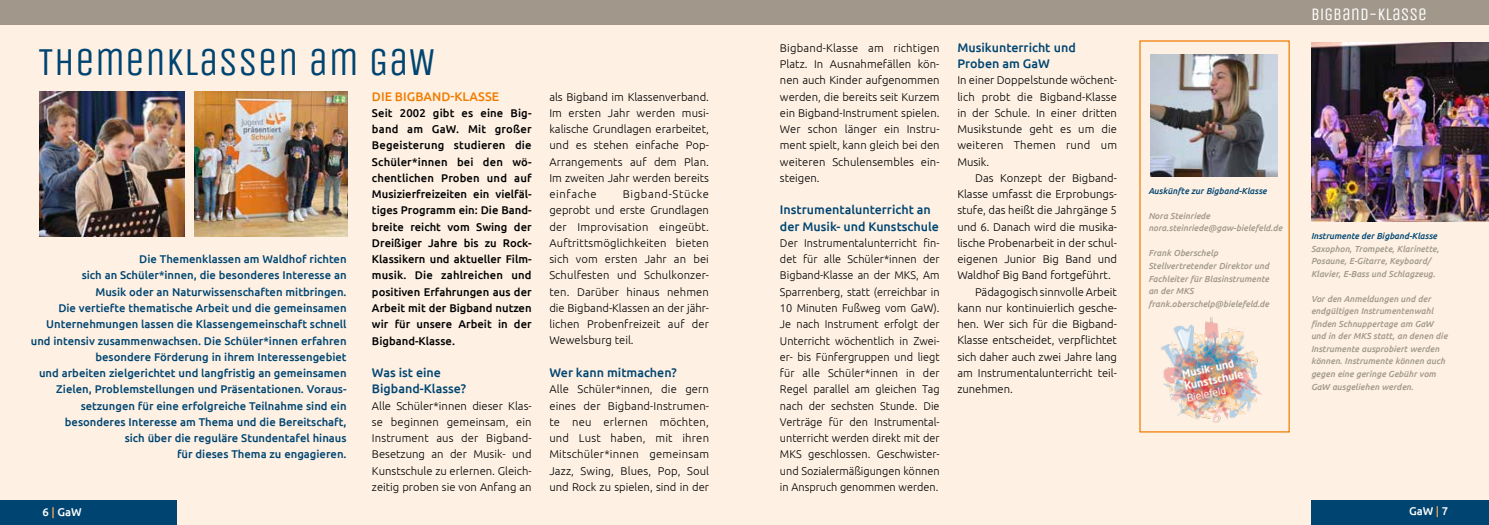
<style>
.page{position:relative;width:1489px;height:525px;background:#fff}
.page>*{position:absolute;margin:0;border:0;box-sizing:border-box;transform-origin:0 0}
.t1{font:39.62px "Unica One";color:#004571}
.t2{font:17.5px "Unica One";color:#fff}
.t3{font:500 12.5px/16.2px "Ubuntu";color:#004571}
.t4{font:500 12.5px "Ubuntu";color:#ef7d00}
.t5{font:300 11.25px/16.2px "Ubuntu";color:#000;text-align:justify}
.t6{font:500 11.25px/16.2px "Ubuntu";color:#004571;text-align:right}
.t7{font:500 11.25px/16.2px "Ubuntu";color:#000;text-align:justify}
.t8{font:500 11.25px "Ubuntu";color:#fff}
.t9{font:italic 500 8.75px/12.5px "Ubuntu";color:#a1988b}
.t10{font:italic 500 8.75px "Ubuntu";color:#004571}
.s1{color:#f6a758}
</style>
<div class="page">
<div style="left:0;top:0;width:1488px;height:524px;background:#fef1e4"></div>
<div style="left:1311px;top:500px;width:177px;height:24px;background:#004571"></div>
<div style="left:0;top:0;width:1488px;height:25px;background:#a1988b"></div>
<div style="left:0;top:500px;width:176px;height:24px;background:#004571"></div>
<img style="left:40px;top:92px;width:144px;height:144px">
<img style="left:194px;top:92px;width:153px;height:144px">
<img style="left:1311px;top:43px;width:177px;height:178px">
<img style="left:1150px;top:54px;width:126px;height:122px">
<img style="left:1161px;top:317px;width:100px;height:105px">
<h1 class="t1" style="left:38px;top:38px;width:399px">THEMENKLASSEN AM GAW</h1>
<p class="t6" style="left:31px;top:250px;width:317px">Die Themenklassen am Waldhof richten<br>sich an Schüler*innen, die besonderes Interesse an<br>Musik oder an Naturwissenschaften mitbringen.<br>Die vertiefte thematische Arbeit und die gemeinsamen Unternehmungen lassen die Klassengemeinschaft schnell und intensiv zusammenwachsen. Die Schüler*innen erfahren besondere Förderung in ihrem Interessengebiet<br>und arbeiten zielgerichtet und langfristig an gemeinsamen Zielen, Problemstellungen und Präsentationen. Voraus&shy;setzungen für eine erfolgreiche Teilnahme sind ein besonderes Interesse am Thema und die Bereitschaft,<br>sich über die reguläre Stundentafel hinaus<br>für dieses Thema zu engagieren.</p>
<p class="t4" style="left:372px;top:88px;width:129px">DIE BIGBAND-KLASSE</p>
<p class="t7" style="left:372px;top:104px;width:161px">Seit 2002 gibt es eine Big&shy;band am GaW. Mit großer Begeisterung studieren die Schüler*innen bei den wö&shy;chentlichen Proben und auf Musizierfreizeiten ein vielfäl&shy;tiges Programm ein: Die Band&shy;breite reicht vom Swing der Dreißiger Jahre bis zu Rock-Klassikern und aktueller Film&shy;musik. Die zahlreichen und positiven Erfahrungen aus der Arbeit mit der Bigband nutzen wir für unsere Arbeit in der Bigband-Klasse.</p>
<p class="t3" style="left:372px;top:364px;width:96px">Was ist eine<br>Bigband-Klasse?</p>
<p class="t5" style="left:372px;top:397px;width:161px">Alle Schüler*innen dieser Klas&shy;se beginnen gemeinsam, ein Instrument aus der Bigband-Besetzung an der Musik- und Kunstschule zu erlernen. Gleich&shy;zeitig proben sie von Anfang an</p>
<p class="t5" style="left:549px;top:88px;width:161px">als Bigband im Klassenverband.<br>Im ersten Jahr werden musi&shy;kalische Grundlagen erarbeitet, und es stehen einfache Pop-Arrangements auf dem Plan.<br>Im zweiten Jahr werden bereits einfache</p>
<p class="t5" style="left:549px;top:185px;width:161px;text-indent:73px">Bigband-Stücke geprobt und erste Grundlagen der Improvisation eingeübt.<br>Auftrittsmöglichkeiten bieten sich vom ersten Jahr an bei Schulfesten und Schulkonzer&shy;ten. Darüber hinaus nehmen die Bigband-Klassen an der jähr&shy;lichen Probenfreizeit auf der Wewelsburg teil.</p>
<p class="t3" style="left:549px;top:364px;width:129px">Wer kann mitmachen?</p>
<p class="t5" style="left:549px;top:381px;width:161px">Alle Schüler*innen, die gern eines der Bigband-Instrumen&shy;te neu erlernen möchten, und Lust haben, mit ihren Mitschüler*innen gemeinsam Jazz, Swing, Blues, Pop, Soul und Rock zu spielen, sind in der</p>
<p class="t5" style="left:780px;top:39px;width:161px">Bigband-Klasse am richtigen Platz. In Ausnahmefällen kön&shy;nen auch Kinder aufgenommen werden, die bereits seit Kurzem ein Bigband-Instrument spielen.<br>Wer schon länger ein Instru&shy;ment spielt, kann gleich bei den weiteren Schulensembles ein&shy;steigen.</p>
<p class="t3" style="left:780px;top:201px;width:160px">Instrumentalunterricht an der Musik- und Kunstschule</p>
<p class="t5" style="left:780px;top:234px;width:161px">Der Instrumentalunterricht fin&shy;det für alle Schüler*innen der Bigband-Klasse an der MKS, Am Sparrenberg, statt (erreichbar in 10 Minuten Fußweg vom GaW).<br>Je nach Instrument erfolgt der Unterricht wöchentlich in Zwei&shy;er- bis Fünfergruppen und liegt für alle Schüler*innen in der Regel parallel am gleichen Tag nach der sechsten Stunde. Die Verträge für den Instrumental&shy;unterricht werden direkt mit der MKS geschlossen. Geschwister&shy;und Sozialermäßigungen können in Anspruch genommen werden.</p>
<p class="t3" style="left:957px;top:39px;width:120px">Musikunterricht und<br>Proben am GaW</p>
<p class="t5" style="left:957px;top:72px;width:161px">In einer Doppelstunde wöchent&shy;lich probt die Bigband-Klasse in der Schule. In einer dritten Musikstunde geht es um die weiteren Themen rund um Musik.</p>
<p class="t5" style="left:975px;top:169px;width:143px">Das Konzept der Bigband-</p>
<p class="t5" style="left:957px;top:185px;width:161px">Klasse umfasst die Erprobungs-</p>
<p class="t5" style="left:957px;top:202px;width:161px">stufe, das heißt die Jahrgänge 5</p>
<p class="t5" style="left:957px;top:218px;width:161px">und 6. Danach wird die musika-</p>
<p class="t5" style="left:957px;top:234px;width:161px">lische Probenarbeit in der schul-</p>
<p class="t5" style="left:957px;top:250px;width:161px">eigenen Junior Big Band und</p>
<p class="t5" style="left:957px;top:267px;width:155px">Waldhof Big Band fortgeführt.</p>
<p class="t5" style="left:975px;top:283px;width:143px">Pädagogisch sinnvolle Arbeit</p>
<p class="t5" style="left:957px;top:299px;width:161px">kann nur kontinuierlich gesche-</p>
<p class="t5" style="left:957px;top:315px;width:161px">hen. Wer sich für die Bigband-</p>
<p class="t5" style="left:957px;top:332px;width:161px">Klasse entscheidet, verpflichtet</p>
<p class="t5" style="left:957px;top:348px;width:161px">sich daher auch zwei Jahre lang</p>
<p class="t5" style="left:957px;top:364px;width:161px">am Instrumentalunterricht teil-</p>
<p class="t5" style="left:957px;top:380px;width:57px">zunehmen.</p>
<h2 class="t2" style="left:1310px;top:4px;width:117px">BIGBAND-KLASSE</h2>
<p class="t10" style="left:1148px;top:185px;width:120px">Auskünfte zur Bigband-Klasse</p>
<p class="t9" style="left:1148px;top:209px;width:135px">Nora Steinriede nora.steinriede@gaw-bielefeld.de</p>
<p class="t9" style="left:1148px;top:247px;width:122px">Frank Oberschelp<br>Stellvertretender Direktor und<br>Fachleiter für Blasinstrumente an der MKS frank.oberschelp@bielefeld.de</p>
<p class="t10" style="left:1310px;top:231px;width:128px">Instrumente der Bigband-Klasse</p>
<p class="t9" style="left:1310px;top:242px;width:130px">Saxophon, Trompete, Klarinette,<br>Posaune, E-Gitarre, Keyboard/<br>Klavier, E-Bass und Schlagzeug.</p>
<p class="t9" style="left:1310px;top:292px;width:138px">Vor den Anmeldungen und der endgültigen Instrumentenwahl finden Schnuppertage am GaW und in der MKS statt, an denen die<br>Instrumente ausprobiert werden können. Instrumente können auch gegen eine geringe Gebühr vom<br>GaW ausgeliehen werden.</p>
<p class="t8" style="left:43px;top:504px;width:41px">6 <span class="s1">|</span> GaW</p>
<p class="t8" style="left:1408px;top:503px;width:41px">GaW <span class="s1">|</span> 7</p>
</div>
